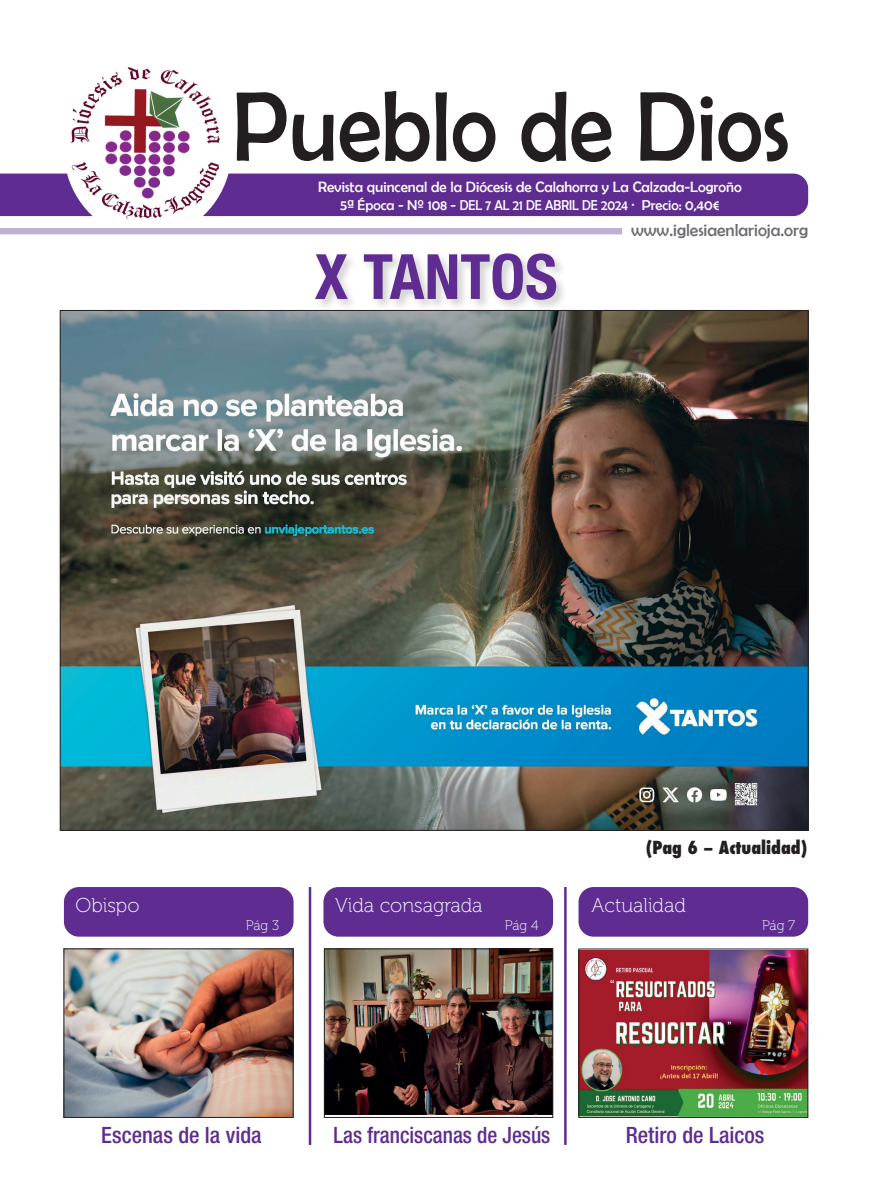
<style>
.page{position:relative;width:872px;height:1191px;background:#fff}
.page>*{position:absolute;margin:0;border:0;box-sizing:border-box;transform-origin:0 0}
.t1{font:100px "Berlin Sans FB";color:#231f20;scale:.9 1}
.t2{font:700 condensed 62.5px "Helvetica Neue LT Std";color:#5f2d91}
.t3{font:500 condensed 22.5px "Helvetica Neue LT Std";color:#5f2d91}
.t4{font:500 condensed 22.5px "Helvetica Neue LT Std";color:#5f2d91;scale:.95 1}
.t5{font:20px "Museo 100";color:#fff}
.t6{font:17.5px "Berlin Sans FB";color:#6c6d70}
.t7{font:800 condensed 17.5px "Futura";color:#231f20}
.t8{font:15px "Berlin Sans FB";color:#fff}
.t9{font:14.38px "Berlin Sans FB";color:#fff}
.t10{font:13.75px "Museo 100";letter-spacing:-.01em;color:#fff}
</style>
<div class="page">
<img style="left:62px;top:312px;width:744px;height:516px">
<div style="left:0;top:173px;width:808px;height:43px;background:#5f2d91"></div>
<img style="left:64px;top:66px;width:168px;height:153px">
<div style="left:0;top:228px;width:622px;height:6px;background:#bfafd4"></div>
<hr style="left:564px;top:887px;width:2px;height:257px;background:#5f2d91">
<hr style="left:309px;top:887px;width:2px;height:257px;background:#5f2d91">
<div style="left:323px;top:887px;width:230px;height:49px;background:#5f2d91;border-radius:15px"></div>
<div style="left:64px;top:887px;width:229px;height:49px;background:#5f2d91;border-radius:15px"></div>
<div style="left:578px;top:887px;width:230px;height:49px;background:#5f2d91;border-radius:15px"></div>
<img style="left:66px;top:950px;width:225px;height:165px">
<img style="left:326px;top:950px;width:225px;height:165px">
<div style="left:324px;top:948px;width:229px;height:169px;border:1px solid #231f20"></div>
<img style="left:580px;top:950px;width:226px;height:165px">
<div style="left:578px;top:948px;width:230px;height:169px;border:1px solid #231f20"></div>
<div style="left:313px;top:251px;width:255px;height:61px;background:#231f20;opacity:.2"></div>
<h1 class="t1" style="left:232px;top:71px;width:621px">Pueblo de Dios</h1>
<p class="t8" style="left:318px;top:179px;width:425px">Revista quincenal de la Diócesis de Calahorra y La Calzada-Logroño</p>
<p class="t9" style="left:340px;top:197px;width:380px">5ª Época - Nº 108 - DEL 7 AL 21 DE ABRIL DE 2024 · Precio: 0,40€</p>
<p class="t6" style="left:631px;top:220px;width:178px">www.iglesiaenlarioja.org</p>
<h2 class="t2" style="left:314px;top:239px;width:244px">X TANTOS</h2>
<h3 class="t5" style="left:76px;top:894px;width:65px">Obispo</h3>
<p class="t10" style="left:246px;top:918px;width:35px">Pág 3</p>
<h3 class="t5" style="left:335px;top:894px;width:149px">Vida consagrada</h3>
<p class="t10" style="left:505px;top:918px;width:35px">Pág 4</p>
<p class="t7" style="left:646px;top:835px;width:163px">(Pag 6 – Actualidad)</p>
<h3 class="t5" style="left:591px;top:894px;width:96px">Actualidad</h3>
<p class="t10" style="left:762px;top:918px;width:35px">Pág 7</p>
<h3 class="t3" style="left:101px;top:1121px;width:162px">Escenas de la vida</h3>
<h3 class="t4" style="left:334px;top:1121px;width:230px">Las franciscanas de Jesús</h3>
<h3 class="t3" style="left:626px;top:1121px;width:140px">Retiro de Laicos</h3>
</div>
